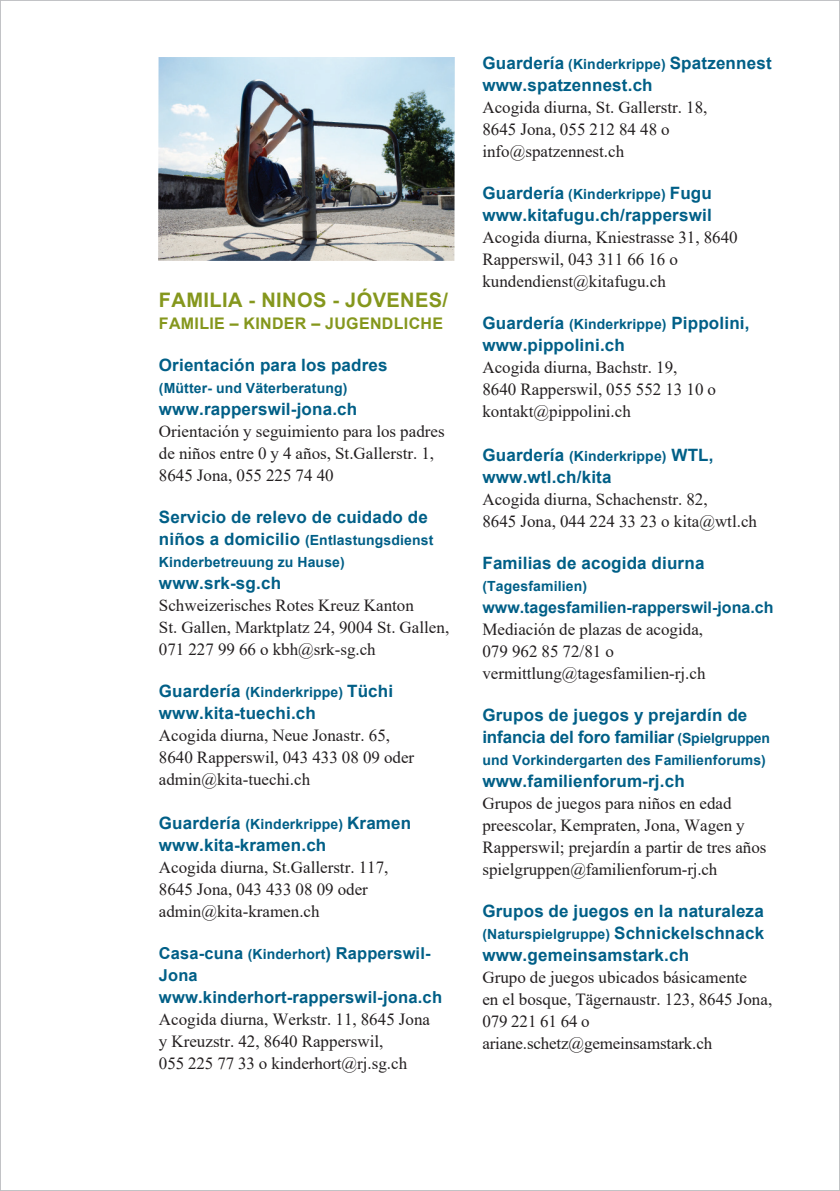
<style>
.page{position:relative;width:840px;height:1191px;background:#fff}
.page>*{position:absolute;margin:0;border:0;box-sizing:border-box;transform-origin:0 0}
.t1{font:700 20px "Arial";letter-spacing:.02em;color:#85971d}
.t2{font:17px/22px "Times New Roman";color:#231f20}
.t3{font:700 17px/22px "Arial";letter-spacing:.01em;color:#005f87}
.t4{font:700 16.6px "Arial";letter-spacing:.01em;color:#005f87}
.t5{font:700 16.4px/22px "Arial";letter-spacing:.01em;color:#005f87}
.t6{font:700 16px "Arial";color:#005f87}
.t7{font:700 16px "Arial";letter-spacing:.02em;color:#85971d}
.t8{font:700 14px/22px "Arial";letter-spacing:.01em;color:#005f87}
.s1{font-size:17px}
.s2{font-size:14px}
.s3{font-size:16.8px}
</style>
<div class="page">
<img style="left:158px;top:57px;width:296px;height:204px">
<p class="t1" style="left:159px;top:285px;width:290px">FAMILIA - NINOS - JÓVENES/</p>
<p class="t7" style="left:159px;top:312px;width:285px">FAMILIE – KINDER – JUGENDLICHE</p>
<p class="t3" style="left:159px;top:354px;width:230px">Orientación para los padres</p>
<p class="t8" style="left:159px;top:377px;width:190px">(Mütter- und Väterberatung)</p>
<p class="t3" style="left:159px;top:398px;width:200px">www.rapperswil-jona.ch</p>
<p class="t2" style="left:159px;top:419px;width:287px">Orientación y seguimiento para los padres de niños entre 0 y 4 años, St.Gallerstr. 1,<br>8645 Jona, 055 225 74 40</p>
<p class="t3" style="left:159px;top:506px;width:270px">Servicio de relevo de cuidado de</p>
<p class="t8" style="left:159px;top:529px;width:276px"><span class="s1">niños a domicilio</span> (Entlastungsdienst<br>Kinderbetreuung zu Hause)</p>
<p class="t3" style="left:159px;top:572px;width:124px">www.srk-sg.ch</p>
<p class="t2" style="left:159px;top:593px;width:292px">Schweizerisches Rotes Kreuz Kanton<br>St. Gallen, Marktplatz 24, 9004 St. Gallen,<br>071 227 99 66 o kbh@srk-sg.ch</p>
<p class="t3" style="left:159px;top:680px;width:235px">Guardería <span class="s2">(Kinderkrippe)</span> Tüchi www.kita-tuechi.ch</p>
<p class="t2" style="left:159px;top:723px;width:257px">Acogida diurna, Neue Jonastr. 65,<br>8640 Rapperswil, 043 433 08 09 oder admin@kita-tuechi.ch</p>
<p class="t3" style="left:159px;top:812px;width:254px">Guardería <span class="s2">(Kinderkrippe)</span> Kramen www.kita-kramen.ch</p>
<p class="t2" style="left:159px;top:855px;width:231px">Acogida diurna, St.Gallerstr. 117,<br>8645 Jona, 043 433 08 09 oder admin@kita-kramen.ch</p>
<p class="t5" style="left:159px;top:942px;width:273px">Casa-cuna <span class="s2">(Kinderhort</span><span class="s3">)</span> Rapperswil-<br>Jona</p>
<p class="t4" style="left:159px;top:985px;width:284px">www.kinderhort-rapperswil-jona.ch</p>
<p class="t2" style="left:159px;top:1007px;width:272px">Acogida diurna, Werkstr. 11, 8645 Jona y Kreuzstr. 42, 8640 Rapperswil,<br>055 225 77 33 o kinderhort@rj.sg.ch</p>
<p class="t3" style="left:482px;top:52px;width:290px">Guardería <span class="s2">(Kinderkrippe)</span> Spatzennest www.spatzennest.ch</p>
<p class="t2" style="left:482px;top:96px;width:226px">Acogida diurna, St. Gallerstr. 18,<br>8645 Jona, 055 212 84 48 o info@spatzennest.ch</p>
<p class="t8" style="left:482px;top:183px;width:231px"><span class="s1">Guardería</span> (Kinderkrippe) <span class="s1">Fugu</span></p>
<p class="t3" style="left:482px;top:204px;width:231px">www.kitafugu.ch/rapperswil</p>
<p class="t2" style="left:482px;top:226px;width:257px">Acogida diurna, Kniestrasse 31, 8640<br>Rapperswil, 043 311 66 16 o kundendienst@kitafugu.ch</p>
<p class="t3" style="left:482px;top:312px;width:268px">Guardería <span class="s2">(Kinderkrippe)</span> Pippolini, www.pippolini.ch</p>
<p class="t2" style="left:482px;top:356px;width:235px">Acogida diurna, Bachstr. 19,<br>8640 Rapperswil, 055 552 13 10 o kontakt@pippolini.ch</p>
<p class="t8" style="left:482px;top:445px;width:232px"><span class="s1">Guardería</span> (Kinderkrippe) <span class="s1">WTL,</span></p>
<p class="t3" style="left:482px;top:466px;width:130px">www.wtl.ch/kita</p>
<p class="t2" style="left:482px;top:488px;width:276px">Acogida diurna, Schachenstr. 82,<br>8645 Jona, 044 224 33 23 o kita@wtl.ch</p>
<p class="t3" style="left:482px;top:552px;width:223px">Familias de acogida diurna</p>
<p class="t8" style="left:482px;top:575px;width:106px">(Tagesfamilien)</p>
<p class="t6" style="left:482px;top:596px;width:292px">www.tagesfamilien-rapperswil-jona.ch</p>
<p class="t2" style="left:482px;top:618px;width:224px">Mediación de plazas de acogida,<br>079 962 85 72/81 o vermittlung@tagesfamilien-rj.ch</p>
<p class="t3" style="left:482px;top:704px;width:289px">Grupos de juegos y prejardín de infancia del foro familiar <span class="s2">(Spielgruppen</span></p>
<p class="t8" style="left:482px;top:749px;width:285px">und Vorkindergarten des Familienforums)</p>
<p class="t3" style="left:482px;top:770px;width:204px">www.familienforum-rj.ch</p>
<p class="t2" style="left:482px;top:792px;width:285px">Grupos de juegos para niños en edad preescolar, Kempraten, Jona, Wagen y Rapperswil; prejardín a partir de tres años spielgruppen@familienforum-rj.ch</p>
<p class="t3" style="left:482px;top:900px;width:283px">Grupos de juegos en la naturaleza</p>
<p class="t8" style="left:482px;top:923px;width:283px">(Naturspielgruppe) <span class="s1">Schnickelschnack</span></p>
<p class="t3" style="left:482px;top:944px;width:208px">www.gemeinsamstark.ch</p>
<p class="t2" style="left:482px;top:966px;width:291px">Grupo de juegos ubicados básicamente<br>en el bosque, Tägernaustr. 123, 8645 Jona,<br>079 221 61 64 o ariane.schetz@gemeinsamstark.ch</p>
</div>
